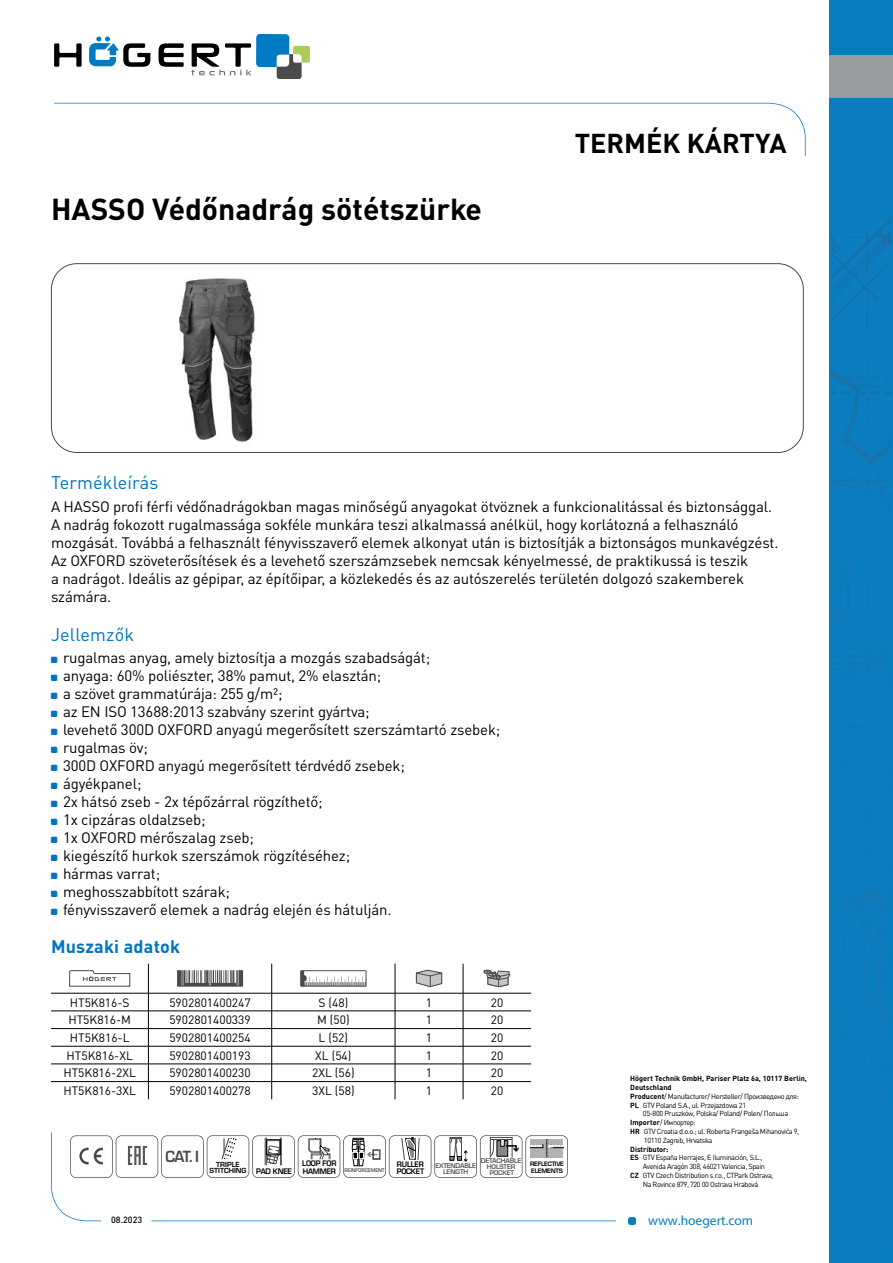
<style>
.page{position:relative;width:893px;height:1263px;background:#fff}
.page>*{position:absolute;margin:0;border:0;box-sizing:border-box;transform-origin:0 0}
.t1{font:700 30px "DIN Pro";color:#000}
.t2{font:700 27px "DIN Pro";color:#000}
.t3{font:18px "DIN Pro";letter-spacing:.01em;color:#0074bc}
.t4{font:700 18px "DIN Pro";letter-spacing:.01em;color:#0074bc}
.t5{font:15px/18px "DIN Pro";letter-spacing:-.01em;color:#000}
.t6{font:13.5px "Myriad Pro";color:#087dbf}
.t7{font:12px "DIN Pro";color:#000}
.t8{font:500 9px "DIN Pro";color:#000}
.t9{font:700 7.5px/7.5px "Euromode";letter-spacing:-.025em;color:#000;scale:.95 1}
.t10{font:7.35px "DIN Pro";letter-spacing:-.05em;color:#000}
.t11{font:700 7.35px "DIN Pro";color:#000}
.t12{font:700 6.9px/6.3px "Euromode";color:#000}
.t13{font:700 6.3px/6px "Euromode";letter-spacing:-.025em;color:#575756;text-align:center}
.t14{font:700 6px/7.1px "Euromode";letter-spacing:-.035em;color:#000}
.t15{font:700 4.95px "Euromode";letter-spacing:-.025em;color:#575756;scale:.95 1}
.s1{font-size:7.5px;color:#000}
.s2{font-weight:700}
</style>
<div class="page">
<svg style="left:54px;top:43px;width:28px;height:24px"></svg>
<svg style="left:159px;top:43px;width:25px;height:24px"></svg>
<svg style="left:89px;top:37px;width:61px;height:30px"></svg>
<svg style="left:191px;top:34px;width:119px;height:45px"></svg>
<svg style="left:54px;top:103px;width:752px;height:53px"></svg>
<div style="left:628px;top:1217px;width:8px;height:8px;background:#087dbf;border-radius:3px"></div>
<svg style="left:51px;top:1132px;width:565px;height:89px"></svg>
<div style="left:830px;top:0;width:63px;height:1263px;background:#087dbf"></div>
<img style="left:831px;top:273px;width:50px;height:56px">
<img style="left:867px;top:222px;width:24px;height:44px">
<img style="left:831px;top:222px;width:56px;height:42px">
<svg style="left:831px;top:341px;width:60px;height:565px"></svg>
<img style="left:863px;top:906px;width:28px;height:76px">
<img style="left:831px;top:877px;width:60px;height:2px">
<img style="left:848px;top:647px;width:43px;height:3px">
<div style="left:830px;top:56px;width:63px;height:42px;background:#999c9e"></div>
<div style="left:51px;top:263px;width:753px;height:190px;border:1px solid #4a4a49;border-radius:26px"></div>
<svg style="left:70px;top:1135px;width:498px;height:43px"></svg>
<hr style="left:51px;top:993px;width:97px;height:1px;background:#000">
<hr style="left:148px;top:993px;width:124px;height:1px;background:#000">
<hr style="left:272px;top:993px;width:123px;height:1px;background:#000">
<hr style="left:395px;top:993px;width:68px;height:1px;background:#000">
<hr style="left:463px;top:993px;width:68px;height:1px;background:#000">
<hr style="left:51px;top:1011px;width:97px;height:1px;background:#000">
<hr style="left:148px;top:1011px;width:124px;height:1px;background:#000">
<hr style="left:272px;top:1011px;width:123px;height:1px;background:#000">
<hr style="left:395px;top:1011px;width:68px;height:1px;background:#000">
<hr style="left:463px;top:1011px;width:68px;height:1px;background:#000">
<hr style="left:51px;top:1028px;width:97px;height:1px;background:#000">
<hr style="left:148px;top:1028px;width:124px;height:1px;background:#000">
<hr style="left:272px;top:1028px;width:123px;height:1px;background:#000">
<hr style="left:395px;top:1028px;width:68px;height:1px;background:#000">
<hr style="left:463px;top:1028px;width:68px;height:1px;background:#000">
<hr style="left:51px;top:1046px;width:97px;height:1px;background:#000">
<hr style="left:148px;top:1046px;width:124px;height:1px;background:#000">
<hr style="left:272px;top:1046px;width:123px;height:1px;background:#000">
<hr style="left:395px;top:1046px;width:68px;height:1px;background:#000">
<hr style="left:463px;top:1046px;width:68px;height:1px;background:#000">
<hr style="left:51px;top:1064px;width:97px;height:1px;background:#000">
<hr style="left:148px;top:1064px;width:124px;height:1px;background:#000">
<hr style="left:272px;top:1064px;width:123px;height:1px;background:#000">
<hr style="left:395px;top:1064px;width:68px;height:1px;background:#000">
<hr style="left:463px;top:1064px;width:68px;height:1px;background:#000">
<hr style="left:51px;top:1081px;width:97px;height:1px;background:#000">
<hr style="left:148px;top:1081px;width:124px;height:1px;background:#000">
<svg style="left:148px;top:964px;width:1px;height:135px"></svg>
<hr style="left:272px;top:1081px;width:123px;height:1px;background:#000">
<svg style="left:271px;top:964px;width:1px;height:135px"></svg>
<hr style="left:395px;top:1081px;width:68px;height:1px;background:#000">
<svg style="left:395px;top:964px;width:1px;height:135px"></svg>
<hr style="left:463px;top:1081px;width:68px;height:1px;background:#000">
<svg style="left:463px;top:964px;width:1px;height:135px"></svg>
<svg style="left:69px;top:970px;width:61px;height:17px"></svg>
<svg style="left:177px;top:970px;width:66px;height:17px"></svg>
<svg style="left:302px;top:972px;width:63px;height:13px"></svg>
<div style="left:300px;top:970px;width:67px;height:17px;border:1px solid #4a4a49"></div>
<svg style="left:416px;top:970px;width:26px;height:17px"></svg>
<svg style="left:484px;top:970px;width:26px;height:17px"></svg>
<img style="left:178px;top:278px;width:77px;height:164px">
<h1 class="t1" style="left:51px;top:184px;width:433px">HASSO Védőnadrág sötétszürke</h1>
<h2 class="t2" style="left:575px;top:121px;width:213px">TERMÉK KÁRTYA</h2>
<p class="t3" style="left:51px;top:471px;width:109px">Termékleírás</p>
<p class="t5" style="left:51px;top:497px;width:729px">A HASSO profi férfi védőnadrágokban magas minőségű anyagokat ötvöznek a funkcionalitással és biztonsággal.<br>A nadrág fokozott rugalmassága sokféle munkára teszi alkalmassá anélkül, hogy korlátozná a felhasználó mozgását. Továbbá a felhasznált fényvisszaverő elemek alkonyat után is biztosítják a biztonságos munkavégzést.<br>Az OXFORD szöveterősítések és a levehető szerszámzsebek nemcsak kényelmessé, de praktikussá is teszik<br>a nadrágot. Ideális az gépipar, az építőipar, a közlekedés és az autószerelés területén dolgozó szakemberek számára.</p>
<p class="t3" style="left:51px;top:622px;width:85px">Jellemzők</p>
<p class="t5" style="left:63px;top:648px;width:439px">rugalmas anyag, amely biztosítja a mozgás szabadságát;<br>anyaga: 60% poliészter, 38% pamut, 2% elasztán;<br>a szövet grammatúrája: 255 g/m²;<br>az EN ISO 13688:2013 szabvány szerint gyártva;<br>levehető 300D OXFORD anyagú megerősített szerszámtartó zsebek; rugalmas öv;<br>300D OXFORD anyagú megerősített térdvédő zsebek;<br>ágyékpanel;<br>2x hátsó zseb - 2x tépőzárral rögzíthető;<br>1x cipzáras oldalzseb;<br>1x OXFORD mérőszalag zseb;<br>kiegészítő hurkok szerszámok rögzítéséhez;<br>hármas varrat;<br>meghosszabbított szárak;<br>fényvisszaverő elemek a nadrág elején és hátulján.</p>
<p class="t4" style="left:51px;top:932px;width:131px">Muszaki adatok</p>
<p class="t7" style="left:70px;top:994px;width:61px">HT5K816-S</p>
<p class="t7" style="left:169px;top:994px;width:83px">5902801400247</p>
<p class="t7" style="left:318px;top:994px;width:31px">S (48)</p>
<p class="t7" style="left:426px;top:994px;width:8px">1</p>
<p class="t7" style="left:491px;top:994px;width:14px">20</p>
<p class="t7" style="left:68px;top:1012px;width:64px">HT5K816-M</p>
<p class="t7" style="left:169px;top:1012px;width:83px">5902801400339</p>
<p class="t7" style="left:317px;top:1012px;width:34px">M (50)</p>
<p class="t7" style="left:426px;top:1012px;width:8px">1</p>
<p class="t7" style="left:491px;top:1012px;width:14px">20</p>
<p class="t7" style="left:70px;top:1029px;width:61px">HT5K816-L</p>
<p class="t7" style="left:169px;top:1029px;width:83px">5902801400254</p>
<p class="t7" style="left:319px;top:1029px;width:31px">L (52)</p>
<p class="t7" style="left:426px;top:1029px;width:8px">1</p>
<p class="t7" style="left:491px;top:1029px;width:14px">20</p>
<p class="t7" style="left:67px;top:1047px;width:68px">HT5K816-XL</p>
<p class="t7" style="left:169px;top:1047px;width:83px">5902801400193</p>
<p class="t7" style="left:315px;top:1047px;width:38px">XL (54)</p>
<p class="t7" style="left:426px;top:1047px;width:8px">1</p>
<p class="t7" style="left:491px;top:1047px;width:14px">20</p>
<p class="t7" style="left:63px;top:1065px;width:74px">HT5K816-2XL</p>
<p class="t7" style="left:169px;top:1065px;width:83px">5902801400230</p>
<p class="t7" style="left:312px;top:1065px;width:44px">2XL (56)</p>
<p class="t7" style="left:426px;top:1065px;width:8px">1</p>
<p class="t7" style="left:491px;top:1065px;width:14px">20</p>
<p class="t7" style="left:63px;top:1082px;width:74px">HT5K816-3XL</p>
<p class="t7" style="left:169px;top:1082px;width:83px">5902801400278</p>
<p class="t7" style="left:312px;top:1082px;width:44px">3XL (58)</p>
<p class="t7" style="left:426px;top:1082px;width:8px">1</p>
<p class="t7" style="left:491px;top:1082px;width:14px">20</p>
<p class="t12" style="left:210px;top:1161px;width:39px;text-indent:-44px"><sup>CAT.I</sup> TRIPLE<br>STITCHING</p>
<p class="t9" style="left:256px;top:1167px;width:39px">PAD KNEE</p>
<p class="t9" style="left:302px;top:1160px;width:37px">LOOP FOR</p>
<p class="t15" style="left:303px;top:1167px;width:88px"><span class="s1">HAMMER</span> REINFORCEMENT</p>
<p class="t9" style="left:397px;top:1160px;width:30px">RULLER<br>POCKET</p>
<p class="t13" style="left:435px;top:1162px;width:42px;line-height:6.6px">EXTENDABLE<br>LENGTH</p>
<p class="t13" style="left:481px;top:1158px;width:42px">DETACHABLE<br>HOLSTER<br>POCKET</p>
<p class="t14" style="left:530px;top:1160px;width:35px">REFLECTIVE<br>ELEMENTS</p>
<p class="t11" style="left:630px;top:1072px;width:178px">Högert Technik GmbH, Pariser Platz 6a, 10117 Berlin,</p>
<p class="t11" style="left:630px;top:1081px;width:43px">Deutschland</p>
<p class="t10" style="left:630px;top:1091px;width:170px"><span class="s2">Producent</span>/ Manufacturer/ Hersteller/ Произведено для:</p>
<p class="t10" style="left:630px;top:1100px;width:117px"><span class="s2">PL</span> GTV Poland S.A., ul. Przejazdowa 21</p>
<p class="t10" style="left:643px;top:1109px;width:147px">05-800 Pruszków, Polska/ Poland/ Polen/ Польша</p>
<p class="t10" style="left:630px;top:1117px;width:67px"><span class="s2">Importer</span>/ Импортер:</p>
<p class="t10" style="left:630px;top:1126px;width:171px"><span class="s2">HR</span> GTV Croatia d.o.o.; ul. Roberta Frangeša Mihanovića 9,</p>
<p class="t10" style="left:644px;top:1135px;width:70px">10110 Zagreb, Hrvatska</p>
<p class="t11" style="left:630px;top:1143px;width:40px">Distributor:</p>
<p class="t10" style="left:630px;top:1153px;width:134px"><span class="s2">ES</span> GTV España Herrajes, E Iluminación, S.L.,</p>
<p class="t10" style="left:643px;top:1161px;width:124px">Avenida Aragón 308, 46021 Valencia, Spain</p>
<p class="t10" style="left:630px;top:1170px;width:145px"><span class="s2">CZ</span> GTV Czech Distribution s.r.o., CTPark Ostrava,</p>
<p class="t10" style="left:643px;top:1179px;width:117px">Na Rovince 879, 720 00 Ostrava Hrabová</p>
<p class="t8" style="left:111px;top:1213px;width:33px">08.2023</p>
<p class="t6" style="left:648px;top:1212px;width:107px">www.hoegert.com</p>
</div>
